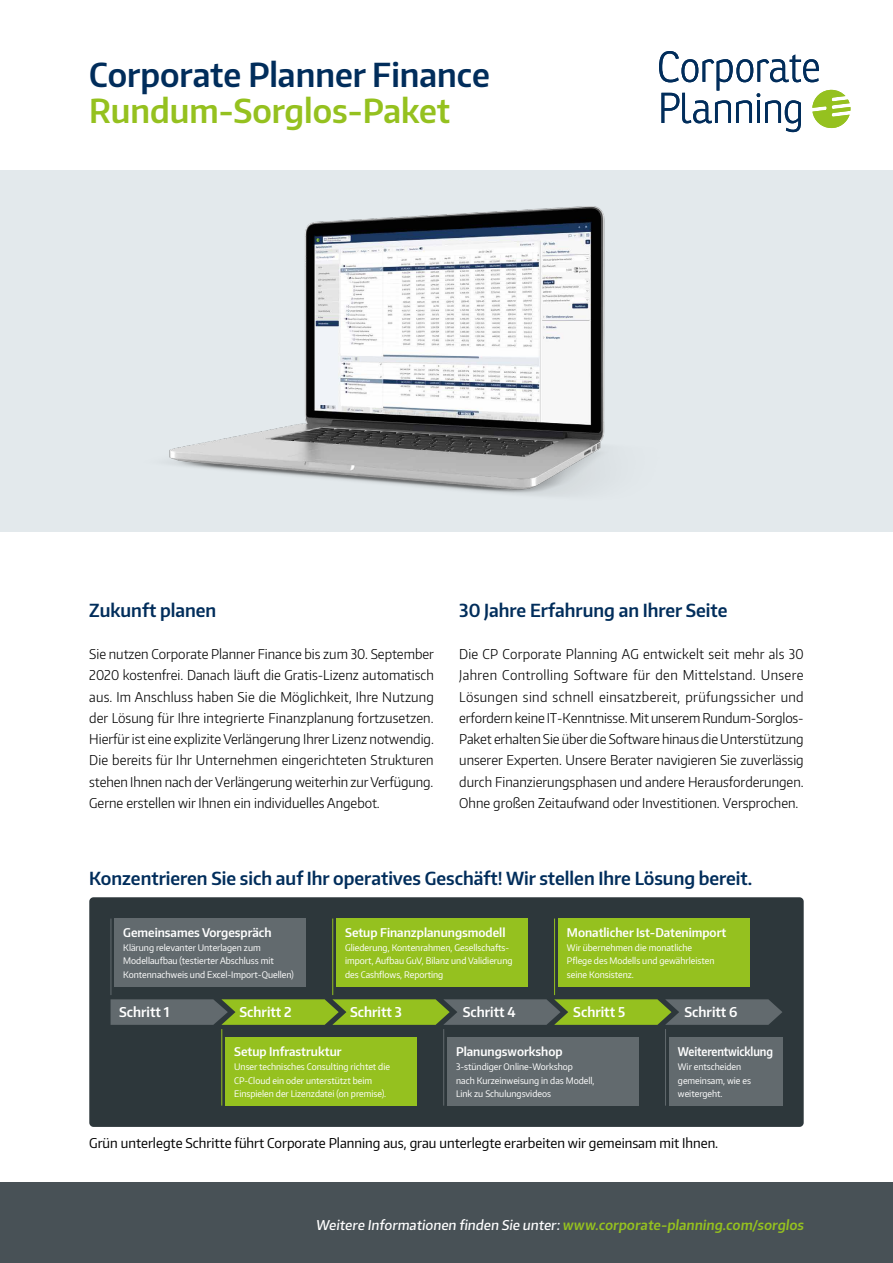
<style>
.page{position:relative;width:893px;height:1263px;background:#fff}
.page>*{position:absolute;margin:0;border:0;box-sizing:border-box;transform-origin:0 0}
.t1{font:700 33px "Encode CP Semi";color:#012d5b}
.t2{font:700 33px "Encode CP Semi";color:#95c11f}
.t3{font:700 18px "Encode CP Semi";color:#012d5b}
.t4{font:13.5px/21.3px "Encode CP Light";color:#000;text-align:justify}
.t5{font:13.5px "Encode CP Regular";color:#000}
.t6{font:13.5px "Encode CP Medium";color:#fff}
.t7{font:700 13.5px "Encode CP Semi";color:#fff}
.t8{font:700 12px "Encode CP Semi";color:#fff}
.t9{font:700 12px "Encode CP Semi";color:#fff;scale:.92 1}
.t10{font:9px/13.6px "Encode CP Regular";color:#fff}
.s1{font-family:"Encode CP Semi";font-weight:700;color:#95c11f}
</style>
<div class="page">
<svg style="left:659px;top:51px;width:191px;height:81px"></svg>
<div style="left:0;top:1182px;width:893px;height:81px;background:#485156"></div>
<div style="left:89px;top:897px;width:715px;height:230px;background:#2d373b;border-radius:4px"></div>
<div style="left:0;top:170px;width:893px;height:361px;background:#e3e9ec"></div>
<img style="left:169px;top:206px;width:436px;height:289px">
<svg style="left:111px;top:999px;width:671px;height:26px;background:#748d45"></svg>
<hr style="left:111px;top:918px;width:1px;height:77px;background:#626a6e">
<hr style="left:332px;top:918px;width:1px;height:77px;background:#95c11f">
<hr style="left:221px;top:1029px;width:1px;height:77px;background:#95c11f">
<hr style="left:443px;top:1029px;width:1px;height:77px;background:#626a6e">
<hr style="left:665px;top:1029px;width:1px;height:77px;background:#626a6e">
<hr style="left:554px;top:918px;width:1px;height:77px;background:#95c11f">
<div style="left:115px;top:918px;width:191px;height:68px;background:#626a6e"></div>
<div style="left:337px;top:918px;width:191px;height:68px;background:#95c11f"></div>
<div style="left:558px;top:918px;width:192px;height:68px;background:#95c11f"></div>
<div style="left:226px;top:1037px;width:191px;height:69px;background:#95c11f"></div>
<div style="left:448px;top:1037px;width:191px;height:69px;background:#626a6e"></div>
<div style="left:669px;top:1037px;width:113px;height:69px;background:#626a6e"></div>
<h1 class="t1" style="left:89px;top:53px;width:402px">Corporate Planner Finance</h1>
<h1 class="t2" style="left:89px;top:89px;width:362px">Rundum-Sorglos-Paket</h1>
<h2 class="t3" style="left:89px;top:598px;width:128px">Zukunft planen</h2>
<p class="t4" style="left:89px;top:643px;width:346px">Sie nutzen Corporate Planner Finance bis zum 30. September 2020 kostenfrei. Danach läuft die Gratis-Lizenz automatisch aus. Im Anschluss haben Sie die Möglichkeit, Ihre Nutzung der Lösung für Ihre integrierte Finanzplanung fortzusetzen.<br>Hierfür ist eine explizite Verlängerung Ihrer Lizenz notwendig.<br>Die bereits für Ihr Unternehmen eingerichteten Strukturen stehen Ihnen nach der Verlängerung weiterhin zur Verfügung.<br>Gerne erstellen wir Ihnen ein individuelles Angebot.</p>
<h2 class="t3" style="left:459px;top:598px;width:270px">30 Jahre Erfahrung an Ihrer Seite</h2>
<p class="t4" style="left:459px;top:643px;width:346px">Die CP Corporate Planning AG entwickelt seit mehr als 30<br>Jahren Controlling Software für den Mittelstand. Unsere Lösungen sind schnell einsatzbereit, prüfungssicher und erfordern keine IT-Kenntnisse. Mit unserem Rundum-Sorglos-Paket erhalten Sie über die Software hinaus die Unterstützung unserer Experten. Unsere Berater navigieren Sie zuverlässig durch Finanzierungsphasen und andere Herausforderungen.<br>Ohne großen Zeitaufwand oder Investitionen. Versprochen.</p>
<h2 class="t3" style="left:89px;top:866px;width:665px">Konzentrieren Sie sich auf Ihr operatives Geschäft! Wir stellen Ihre Lösung bereit.</h2>
<p class="t8" style="left:123px;top:925px;width:150px">Gemeinsames Vorgespräch</p>
<p class="t10" style="left:123px;top:940px;width:172px">Klärung relevanter Unterlagen zum<br>Modellaufbau (testierter Abschluss mit<br>Kontennachweis und Excel-Import-Quellen)</p>
<p class="t8" style="left:345px;top:925px;width:162px">Setup Finanzplanungsmodell</p>
<p class="t10" style="left:345px;top:940px;width:169px">Gliederung, Kontenrahmen, Gesellschafts&shy;import, Aufbau GuV, Bilanz und Validierung des Cashflows, Reporting</p>
<p class="t8" style="left:567px;top:925px;width:161px">Monatlicher Ist-Datenimport</p>
<p class="t10" style="left:567px;top:940px;width:149px">Wir übernehmen die monatliche<br>Pflege des Modells und gewährleisten seine Konsistenz.</p>
<p class="t7" style="left:119px;top:1003px;width:52px">Schritt 1</p>
<p class="t7" style="left:239px;top:1003px;width:54px">Schritt 2</p>
<p class="t7" style="left:350px;top:1003px;width:53px">Schritt 3</p>
<p class="t7" style="left:463px;top:1003px;width:54px">Schritt 4</p>
<p class="t7" style="left:573px;top:1003px;width:53px">Schritt 5</p>
<p class="t7" style="left:684px;top:1003px;width:55px">Schritt 6</p>
<p class="t8" style="left:234px;top:1044px;width:109px">Setup Infrastruktur</p>
<p class="t10" style="left:234px;top:1059px;width:157px">Unser technisches Consulting richtet die<br>CP-Cloud ein oder unterstützt beim<br>Einspielen der Lizenzdatei (on premise).</p>
<p class="t9" style="left:678px;top:1044px;width:105px">Weiterentwicklung</p>
<p class="t10" style="left:678px;top:1059px;width:75px">Wir entscheiden gemeinsam, wie es weitergeht.</p>
<p class="t5" style="left:89px;top:1134px;width:630px">Grün unterlegte Schritte führt Corporate Planning aus, grau unterlegte erarbeiten wir gemeinsam mit Ihnen.</p>
<p class="t8" style="left:456px;top:1044px;width:108px">Planungsworkshop</p>
<p class="t10" style="left:456px;top:1059px;width:140px">3-stündiger Online-Workshop<br>nach Kurzeinweisung in das Modell,<br>Link zu Schulungsvideos</p>
<p class="t6" style="left:316px;top:1215px;width:491px">Weitere Informationen finden Sie unter: <span class="s1">www.corporate-planning.com/sorglos</span></p>
</div>
